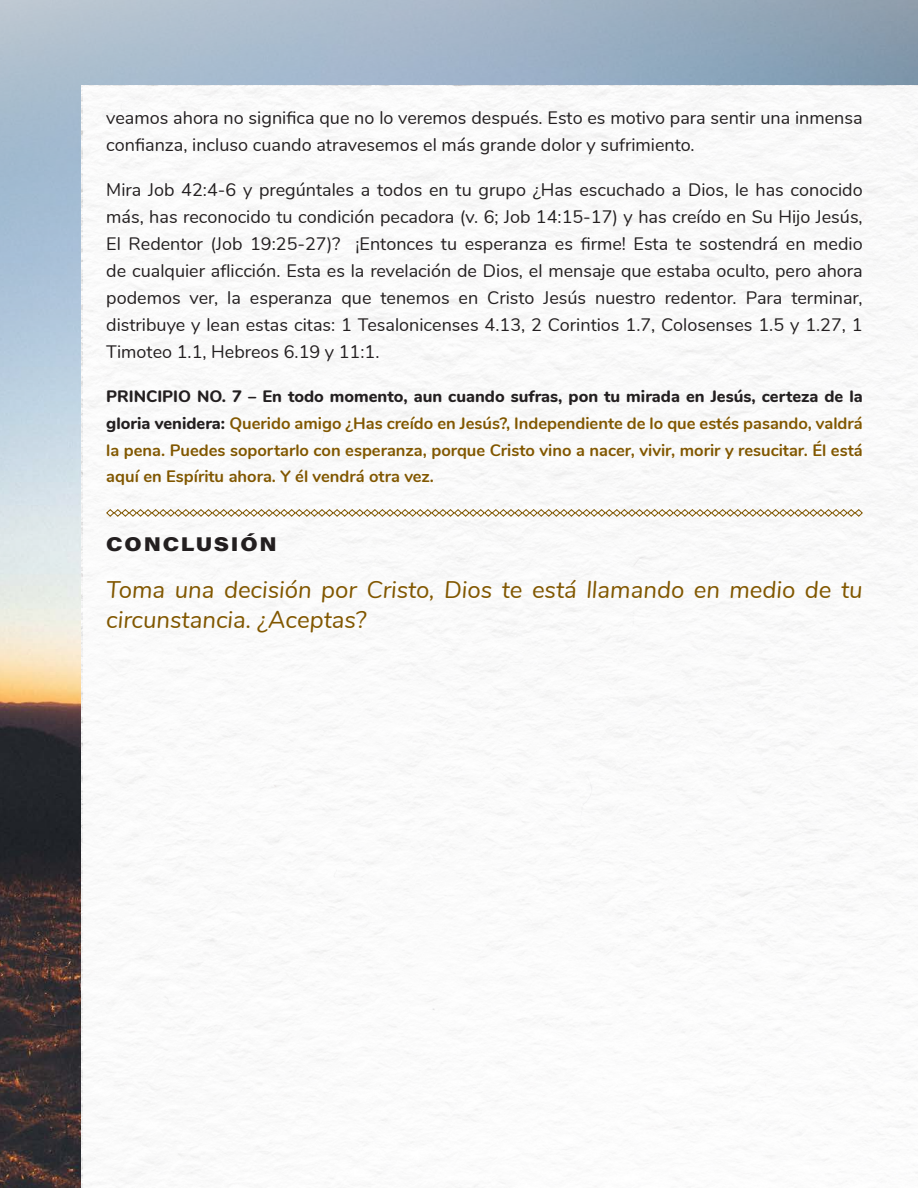
<style>
.page{position:relative;width:918px;height:1188px;background:#fff}
.page>*{position:absolute;margin:0;border:0;box-sizing:border-box;transform-origin:0 0}
.Conclusion{font:italic 24px/30px "Nunito";color:#815700}
.secciones{font:900 19.5px "Acumin Pro Wide";letter-spacing:.09em;color:#231f20}
.Texto_general{font:18px/27px "Nunito";color:#231f20}
.Texto_general-2{font:700 16.5px/27px "Nunito";color:#815700;text-align:justify}
.s1{font-weight:800;color:#231f20}
</style>
<div class="page">
<img style="left:0;top:0;width:918px;height:1188px">
<div style="left:83px;top:86px;width:835px;height:1102px;background:#fff"></div>
<svg style="left:106px;top:509px;width:757px;height:8px"></svg>
<p class="Texto_general" style="left:106px;top:104px;width:758px">veamos ahora no significa que no lo veremos después. Esto es motivo para sentir una inmensa confianza, incluso cuando atravesemos el más grande dolor y sufrimiento.</p>
<p class="Texto_general" style="left:106px;top:175px;width:758px;text-align:justify">Mira Job 42:4-6 y pregúntales a todos en tu grupo ¿Has escuchado a Dios, le has conocido más, has reconocido tu condición pecadora (v. 6; Job 14:15-17) y has creído en Su Hijo Jesús, El Redentor (Job 19:25-27)? ¡Entonces tu esperanza es firme! Esta te sostendrá en medio de cualquier aflicción. Esta es la revelación de Dios, el mensaje que estaba oculto, pero ahora podemos ver, la esperanza que tenemos en Cristo Jesús nuestro redentor. Para terminar, distribuye y lean estas citas: 1 Tesalonicenses 4.13, 2 Corintios 1.7, Colosenses 1.5 y 1.27, 1<br>Timoteo 1.1, Hebreos 6.19 y 11:1.</p>
<p class="Texto_general-2" style="left:106px;top:381px;width:758px"><span class="s1">PRINCIPIO NO. 7 – En todo momento, aun cuando sufras, pon tu mirada en Jesús, certeza de la gloria venidera:</span> Querido amigo ¿Has creído en Jesús?, Independiente de lo que estés pasando, valdrá la pena. Puedes soportarlo con esperanza, porque Cristo vino a nacer, vivir, morir y resucitar. Él está aquí en Espíritu ahora. Y él vendrá otra vez.</p>
<p class="secciones" style="left:106px;top:529px;width:172px">CONCLUSIÓN</p>
<p class="Conclusion" style="left:106px;top:573px;width:758px">Toma una decisión por Cristo, Dios te está llamando en medio de tu circunstancia. ¿Aceptas?</p>
</div>
